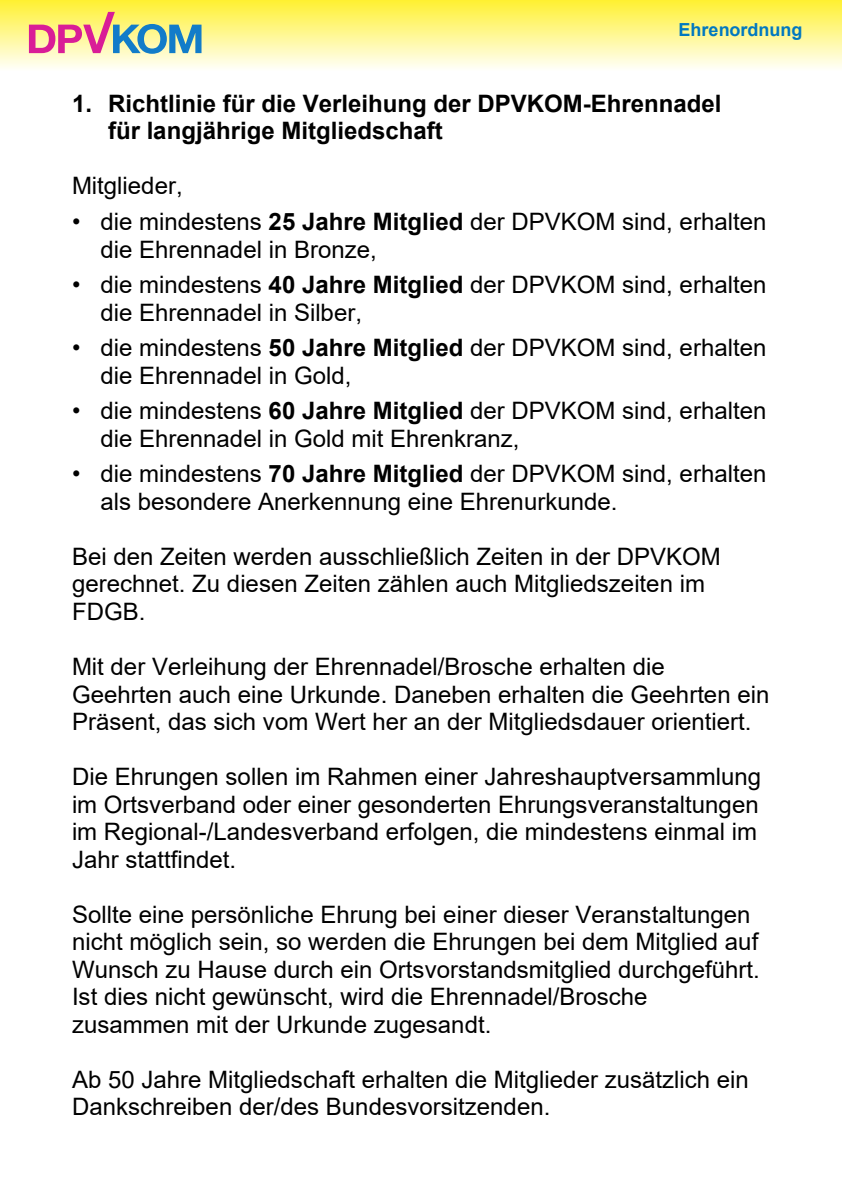
<style>
.page{position:relative;width:842px;height:1191px;background:#fff}
.page>*{position:absolute;margin:0;border:0;box-sizing:border-box;transform-origin:0 0}
.t1{font:24px/27.6px "Arial";color:#000}
.t2{font:700 24px/27.6px "Arial";color:#000}
.t3{font:700 18px "Arial";color:#0078c0}
.s1{font-weight:700}
</style>
<div class="page">
<div style="left:0;top:0;width:842px;height:71px;background:linear-gradient(to bottom,#fff031,#fffffb)"></div>
<svg style="left:29px;top:12px;width:172px;height:42px;background:#c7b697"></svg>
<p class="t3" style="left:679px;top:23px;width:125px">Ehrenordnung</p>
<p class="t2" style="left:108px;top:92px;width:615px;text-indent:-36px">1. Richtlinie für die Verleihung der DPVKOM-Ehrennadel für langjährige Mitgliedschaft</p>
<p class="t1" style="left:72px;top:174px;width:112px">Mitglieder,</p>
<p class="t1" style="left:100px;top:210px;width:668px;text-indent:-28px">• die mindestens <span class="s1">25 Jahre Mitglied</span> der DPVKOM sind, erhalten die Ehrennadel in Bronze,</p>
<p class="t1" style="left:100px;top:273px;width:668px;text-indent:-28px">• die mindestens <span class="s1">40 Jahre Mitglied</span> der DPVKOM sind, erhalten die Ehrennadel in Silber,</p>
<p class="t1" style="left:100px;top:336px;width:668px;text-indent:-28px">• die mindestens <span class="s1">50 Jahre Mitglied</span> der DPVKOM sind, erhalten die Ehrennadel in Gold,</p>
<p class="t1" style="left:100px;top:399px;width:668px;text-indent:-28px">• die mindestens <span class="s1">60 Jahre Mitglied</span> der DPVKOM sind, erhalten die Ehrennadel in Gold mit Ehrenkranz,</p>
<p class="t1" style="left:100px;top:462px;width:668px;text-indent:-28px">• die mindestens <span class="s1">70 Jahre Mitglied</span> der DPVKOM sind, erhalten als besondere Anerkennung eine Ehrenurkunde.</p>
<p class="t1" style="left:72px;top:545px;width:650px">Bei den Zeiten werden ausschließlich Zeiten in der DPVKOM gerechnet. Zu diesen Zeiten zählen auch Mitgliedszeiten im<br>FDGB.</p>
<p class="t1" style="left:72px;top:655px;width:699px">Mit der Verleihung der Ehrennadel/Brosche erhalten die<br>Geehrten auch eine Urkunde. Daneben erhalten die Geehrten ein<br>Präsent, das sich vom Wert her an der Mitgliedsdauer orientiert.</p>
<p class="t1" style="left:72px;top:765px;width:691px">Die Ehrungen sollen im Rahmen einer Jahreshauptversammlung im Ortsverband oder einer gesonderten Ehrungsveranstaltungen im Regional-/Landesverband erfolgen, die mindestens einmal im Jahr stattfindet.</p>
<p class="t1" style="left:72px;top:902px;width:689px">Sollte eine persönliche Ehrung bei einer dieser Veranstaltungen nicht möglich sein, so werden die Ehrungen bei dem Mitglied auf Wunsch zu Hause durch ein Ortsvorstandsmitglied durchgeführt.<br>Ist dies nicht gewünscht, wird die Ehrennadel/Brosche zusammen mit der Urkunde zugesandt.</p>
<p class="t1" style="left:72px;top:1068px;width:678px">Ab 50 Jahre Mitgliedschaft erhalten die Mitglieder zusätzlich ein<br>Dankschreiben der/des Bundesvorsitzenden.</p>
</div>
